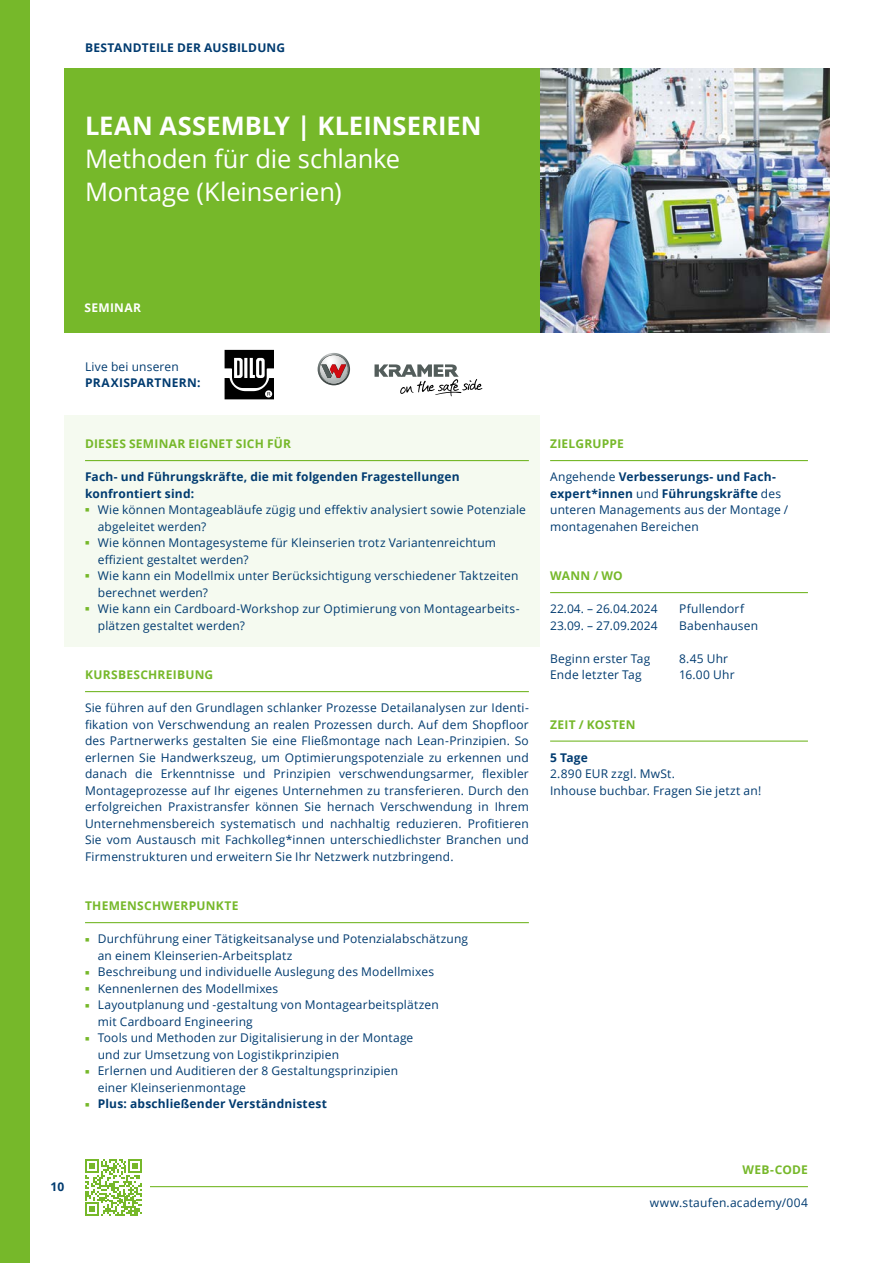
<style>
.page{position:relative;width:893px;height:1263px;background:#fff}
.page>*{position:absolute;margin:0;border:0;box-sizing:border-box;transform-origin:0 0}
.t1{font:25.5px/33px "Open Sans";letter-spacing:-.005em;color:#fff}
.t2{font:700 25.5px "Open Sans";letter-spacing:.005em;color:#fff}
.t3{font:12px/16.5px "Open Sans";letter-spacing:.015em;color:#003b70}
.t4{font:700 12px/16.5px "Open Sans";letter-spacing:.015em;color:#003b70}
.t5{font:700 12px "Open Sans";letter-spacing:.02em;color:#76b82a}
.t6{font:700 12px "Open Sans";letter-spacing:.025em;color:#fff}
.s1{font-weight:700}
</style>
<div class="page">
<div style="left:0;top:0;width:30px;height:1263px;background:#76b82a"></div>
<hr style="left:150px;top:1186px;width:658px;height:1px;background:#76b82a">
<svg style="left:85px;top:1159px;width:57px;height:57px"></svg>
<div style="left:64px;top:415px;width:475px;height:231px;background:#f5faf0"></div>
<img style="left:539px;top:69px;width:290px;height:264px">
<div style="left:64px;top:69px;width:475px;height:264px;background:#76b82a"></div>
<hr style="left:85px;top:460px;width:444px;height:1px;background:#76b82a">
<hr style="left:85px;top:691px;width:444px;height:1px;background:#76b82a">
<hr style="left:85px;top:922px;width:444px;height:1px;background:#76b82a">
<hr style="left:550px;top:460px;width:258px;height:1px;background:#76b82a">
<hr style="left:550px;top:592px;width:258px;height:1px;background:#76b82a">
<hr style="left:550px;top:740px;width:258px;height:2px;background:#76b82a">
<svg style="left:225px;top:350px;width:49px;height:49px"></svg>
<svg style="left:317px;top:353px;width:33px;height:33px"></svg>
<svg style="left:375px;top:364px;width:107px;height:32px"></svg>
<p class="t4" style="left:85px;top:39px;width:202px">BESTANDTEILE DER AUSBILDUNG</p>
<h1 class="t2" style="left:85px;top:108px;width:398px">LEAN ASSEMBLY | KLEINSERIEN</h1>
<h1 class="t1" style="left:85px;top:141px;width:317px">Methoden für die schlanke<br>Montage (Kleinserien)</h1>
<p class="t6" style="left:85px;top:299px;width:58px">SEMINAR</p>
<p class="t3" style="left:85px;top:358px;width:95px">Live bei unseren</p>
<p class="t4" style="left:85px;top:374px;width:117px">PRAXISPARTNERN:</p>
<p class="t5" style="left:85px;top:435px;width:208px">DIESES SEMINAR EIGNET SICH FÜR</p>
<p class="t4" style="left:85px;top:468px;width:376px">Fach- und Führungskräfte, die mit folgenden Fragestellungen konfrontiert sind:</p>
<p class="t3" style="left:98px;top:501px;width:430px">Wie können Montageabläufe zügig und effektiv analysiert sowie Potenziale abgeleitet werden?<br>Wie können Montagesysteme für Kleinserien trotz Variantenreichtum effizient gestaltet werden?<br>Wie kann ein Modellmix unter Berücksichtigung verschiedener Taktzeiten berechnet werden?<br>Wie kann ein Cardboard-Workshop zur Optimierung von Montagearbeits&shy;plätzen gestaltet werden?</p>
<p class="t5" style="left:85px;top:666px;width:130px">KURSBESCHREIBUNG</p>
<p class="t3" style="left:85px;top:699px;width:445px;text-align:justify">Sie führen auf den Grundlagen schlanker Prozesse Detailanalysen zur Identi&shy;fikation von Verschwendung an realen Prozessen durch. Auf dem Shopfloor des Partnerwerks gestalten Sie eine Fließmontage nach Lean-Prinzipien. So erlernen Sie Handwerkszeug, um Optimierungspotenziale zu erkennen und danach die Erkenntnisse und Prinzipien verschwendungsarmer, flexibler Montageprozesse auf Ihr eigenes Unternehmen zu transferieren. Durch den erfolgreichen Praxistransfer können Sie hernach Verschwendung in Ihrem Unternehmensbereich systematisch und nachhaltig reduzieren. Profitieren Sie vom Austausch mit Fachkolleg*innen unterschiedlichster Branchen und Firmenstrukturen und erweitern Sie Ihr Netzwerk nutzbringend.</p>
<p class="t5" style="left:85px;top:897px;width:155px">THEMENSCHWERPUNKTE</p>
<p class="t3" style="left:98px;top:930px;width:372px">Durchführung einer Tätigkeitsanalyse und Potenzialabschätzung an einem Kleinserien-Arbeitsplatz<br>Beschreibung und individuelle Auslegung des Modellmixes Kennenlernen des Modellmixes<br>Layoutplanung und -gestaltung von Montagearbeitsplätzen<br>mit Cardboard Engineering<br>Tools und Methoden zur Digitalisierung in der Montage<br>und zur Umsetzung von Logistikprinzipien<br>Erlernen und Auditieren der 8 Gestaltungsprinzipien<br>einer Kleinserienmontage</p>
<p class="t4" style="left:98px;top:1095px;width:231px">Plus: abschließender Verständnistest</p>
<p class="t5" style="left:550px;top:435px;width:75px">ZIELGRUPPE</p>
<p class="t3" style="left:550px;top:468px;width:240px">Angehende <span class="s1">Verbesserungs- und Fach&shy;expert*innen</span> und <span class="s1">Führungskräfte</span> des unteren Managements aus der Montage / montagenahen Bereichen</p>
<p class="t5" style="left:550px;top:567px;width:74px">WANN / WO</p>
<p class="t3" style="left:550px;top:600px;width:109px">22.04. – 26.04.2024<br>23.09. – 27.09.2024</p>
<p class="t3" style="left:550px;top:650px;width:102px">Beginn erster Tag<br>Ende letzter Tag</p>
<p class="t5" style="left:550px;top:716px;width:87px">ZEIT / KOSTEN</p>
<p class="t4" style="left:550px;top:749px;width:39px">5 Tage</p>
<p class="t3" style="left:550px;top:765px;width:213px">2.890 EUR zzgl. MwSt.<br>Inhouse buchbar. Fragen Sie jetzt an!</p>
<p class="t3" style="left:679px;top:600px;width:81px">Pfullendorf<br>Babenhausen</p>
<p class="t3" style="left:679px;top:650px;width:57px">8.45 Uhr<br>16.00 Uhr</p>
<p class="t4" style="left:51px;top:1178px;width:15px">10</p>
<p class="t5" style="left:742px;top:1161px;width:67px">WEB-CODE</p>
<p class="t3" style="left:650px;top:1194px;width:160px">www.staufen.academy/004</p>
</div>
